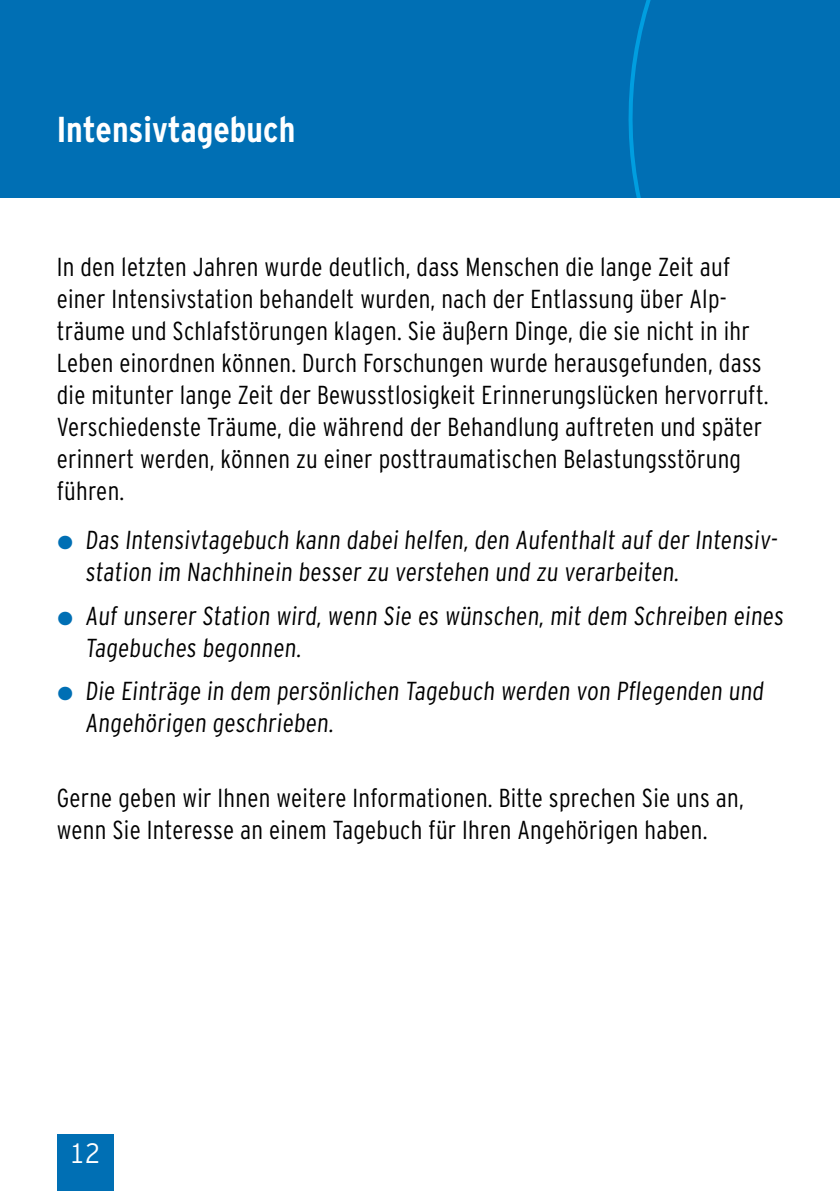
<style>
.page{position:relative;width:840px;height:1191px;background:#fff}
.page>*{position:absolute;margin:0;border:0;box-sizing:border-box;transform-origin:0 0}
.t1{font:700 condensed 36px "Interstate";color:#fff}
.t2{font:300 condensed 28px "Interstate Tab";color:#fff}
.t3{font:300 condensed 26px/32px "Interstate";letter-spacing:.01em;color:#000}
.s1{font-family:"Arial";font-weight:700;font-stretch:normal;font-size:48px;color:#006fb4}
</style>
<div class="page">
<div style="left:0;top:0;width:839px;height:198px;background:#006fb4"></div>
<svg style="left:628px;top:0;width:23px;height:198px"></svg>
<div style="left:57px;top:1134px;width:56px;height:57px;background:#006fb4"></div>
<h1 class="t1" style="left:57px;top:109px;width:240px">Intensivtagebuch</h1>
<p class="t3" style="left:57px;top:251px;width:713px">In den letzten Jahren wurde deutlich, dass Menschen die lange Zeit auf einer Intensivstation behandelt wurden, nach der Entlassung über Alp&shy;träume und Schlafstörungen klagen. Sie äußern Dinge, die sie nicht in ihr Leben einordnen können. Durch Forschungen wurde herausgefunden, dass die mitunter lange Zeit der Bewusstlosigkeit Erinnerungslücken hervorruft.<br>Verschiedenste Träume, die während der Behandlung auftreten und später erinnert werden, können zu einer posttraumatischen Belastungsstörung führen.</p>
<p class="t3" style="left:85px;top:524px;width:696px;text-indent:-28px"><span class="s1">•</span> Das Intensivtagebuch kann dabei helfen, den Aufenthalt auf der Intensiv&shy;station im Nachhinein besser zu verstehen und zu verarbeiten.</p>
<p class="t3" style="left:85px;top:599px;width:702px;text-indent:-28px"><span class="s1">•</span> Auf unserer Station wird, wenn Sie es wünschen, mit dem Schreiben eines<br>Tagebuches begonnen.</p>
<p class="t3" style="left:85px;top:674px;width:682px;text-indent:-28px"><span class="s1">•</span> Die Einträge in dem persönlichen Tagebuch werden von Pflegenden und<br>Angehörigen geschrieben.</p>
<p class="t3" style="left:57px;top:782px;width:688px">Gerne geben wir Ihnen weitere Informationen. Bitte sprechen Sie uns an, wenn Sie Interesse an einem Tagebuch für Ihren Angehörigen haben.</p>
<p class="t2" style="left:70px;top:1137px;width:32px">12</p>
</div>
